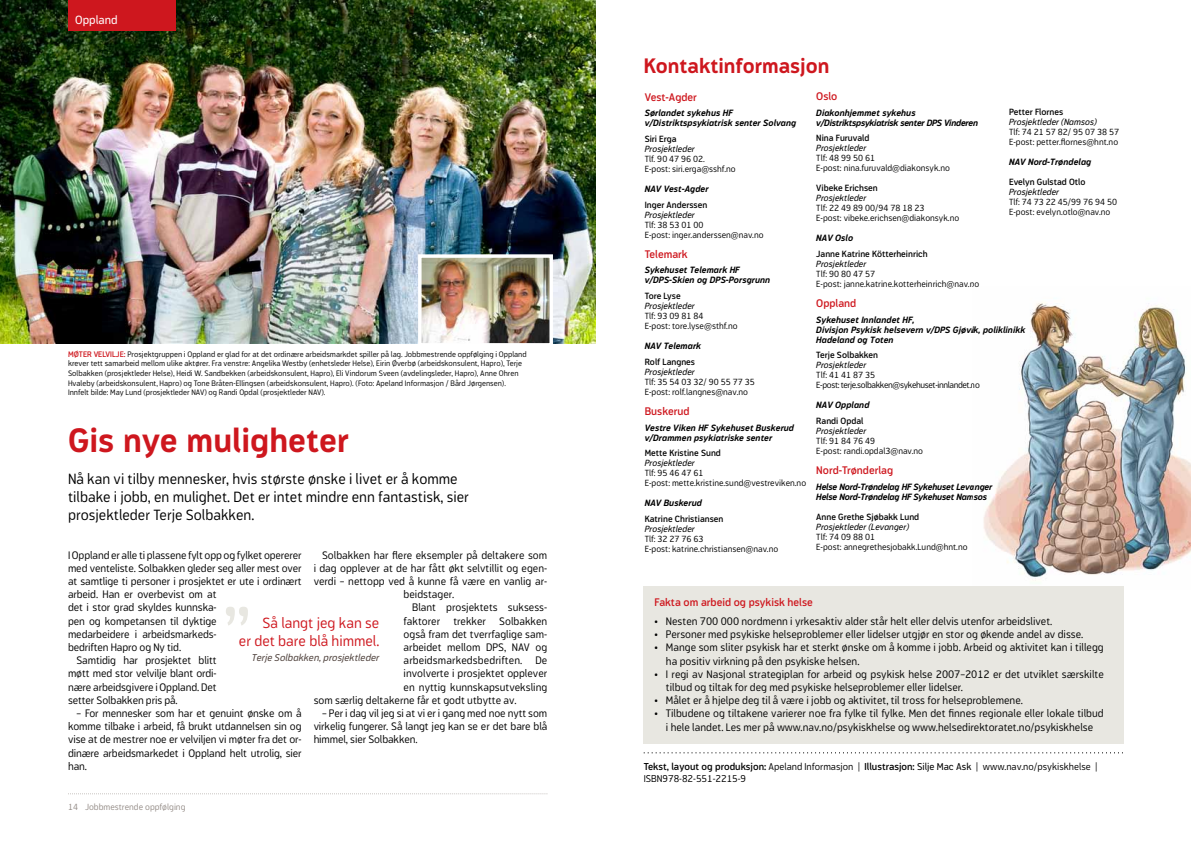
<style>
.page{position:relative;width:1191px;height:842px;background:#fff}
.page>*{position:absolute;margin:0;border:0;box-sizing:border-box;transform-origin:0 0}
.t1{font:300 80px "Modus";color:#e8e7e1}
.t2{font:700 33.4px "Modus";color:#ce171e}
.t3{font:700 20.7px "Modus";color:#ce171e}
.t4{font:300 15px/18px "Modus";color:#000}
.t5{font:300 15px "Modus";color:#ce171e}
.t6{font:12px "Modus";color:#fff}
.t7{font:300 11px/13.2px "Modus";color:#000;text-align:justify}
.t8{font:600 11px "Modus";color:#ce171e}
.t9{font:300 10px/12px "Modus";color:#000}
.t10{font:italic 10px "Modus";color:#51443f}
.t11{font:300 9px/10px "Modus";color:#000}
.t12{font:italic 700 9px/10px "Modus";color:#000}
.t13{font:600 9px/15.7px "Modus";color:#000}
.t14{font:300 9px/10px "Modus";letter-spacing:-.04em;color:#000}
.t15{font:italic 700 9px/10px "Modus";letter-spacing:-.025em;color:#000}
.t16{font:italic 700 9px/10px "Modus";letter-spacing:-.03em;color:#000}
.t17{font:300 9px "Modus";color:#958d88}
.t18{font:300 8px/9.6px "Modus";color:#000}
.s1{font-weight:600;color:#ce171e}
.s2{font-weight:600}
.s3{font-weight:400;font-style:italic}
.s4{font-weight:700;font-style:italic}
.s5{font-weight:600;font-style:normal}
.s6{font-weight:400}
</style>
<div class="page">
<svg style="left:68px;top:793px;width:479px;height:1px"></svg>
<svg style="left:643px;top:752px;width:480px;height:1px"></svg>
<img style="left:0;top:0;width:595px;height:343px">
<img style="left:422px;top:258px;width:127px;height:85px">
<div style="left:418px;top:254px;width:135px;height:93px;border:3px solid #fff"></div>
<div style="left:68px;top:0;width:108px;height:30px;background:#ce171e"></div>
<img style="left:983px;top:302px;width:208px;height:287px">
<div style="left:643px;top:586px;width:480px;height:158px;background:#e8e7e1"></div>
<p class="t6" style="left:75px;top:13px;width:44px">Oppland</p>
<p class="t18" style="left:68px;top:349px;width:460px"><span class="s1">MøTER VElVIlJE:</span> Prosjektgruppen i Oppland er glad for at det ordinære arbeidsmarkdet spiller på lag. Jobbmestrende oppfølging i Oppland krever tett samarbeid mellom ulike aktører. Fra venstre: Angelika Westby (enhetsleder Helse), Eirin Øverbø (arbeidskonsulent, Hapro), Terje Solbakken (prosjektleder Helse), Heidi W. Sandbekken (arbeidskonsulent, Hapro), Eli Vindorum Sveen (avdelingsleder, Hapro), Anne Ohren Hvaleby (arbeidskonsulent, Hapro) og Tone Bråten-Ellingsen (arbeidskonsulent, Hapro). (Foto: Apeland Informasjon / Bård Jørgensen).<br>Innfelt bilde: May Lund (prosjektleder NAV) og Randi Opdal (prosjektleder NAV).</p>
<h1 class="t2" style="left:68px;top:422px;width:282px">Gis nye muligheter</h1>
<p class="t4" style="left:68px;top:470px;width:402px">Nå kan vi tilby mennesker, hvis største ønske i livet er å komme tilbake i jobb, en mulighet. Det er intet mindre enn fantastisk, sier</p>
<h3 class="t4" style="left:68px;top:506px;width:188px">prosjektleder Terje Solbakken.</h3>
<p class="t7" style="left:68px;top:548px;width:235px">I Oppland er alle ti plassene fylt opp og fylket opererer med venteliste. Solbakken gleder seg aller mest over at samtlige ti personer i prosjektet er ute i ordinært arbeid. Han er overbevist om at</p>
<p class="t7" style="left:68px;top:601px;width:150px">det i stor grad skyldes kunnska-</p>
<p class="t7" style="left:68px;top:614px;width:150px">pen og kompetansen til dyktige</p>
<p class="t7" style="left:68px;top:627px;width:150px">medarbeidere i arbeidsmarkeds-</p>
<p class="t7" style="left:68px;top:641px;width:115px">bedriften Hapro og Ny tid.</p>
<p class="t7" style="left:77px;top:654px;width:142px">Samtidig har prosjektet blitt</p>
<p class="t7" style="left:68px;top:667px;width:150px">møtt med stor velvilje blant ordi-</p>
<p class="t7" style="left:68px;top:680px;width:150px">nære arbeidsgivere i Oppland. Det</p>
<p class="t7" style="left:68px;top:693px;width:111px">setter Solbakken pris på.</p>
<p class="t7" style="left:322px;top:548px;width:227px">Solbakken har flere eksempler på deltakere som</p>
<p class="t7" style="left:403px;top:588px;width:52px">beidstager.</p>
<p class="t7" style="left:403px;top:614px;width:145px">faktorer trekker Solbakken</p>
<p class="t7" style="left:403px;top:641px;width:145px">arbeidet mellom DPS, NAV og arbeidsmarkedsbedriften. De involverte i prosjektet opplever en nyttig kunnskapsutveksling</p>
<p class="t7" style="left:314px;top:693px;width:204px">som særlig deltakerne får et godt utbytte av.</p>
<p class="t7" style="left:314px;top:707px;width:235px;text-indent:9px">– Per i dag vil jeg si at vi er i gang med noe nytt som virkelig fungerer. Så langt jeg kan se er det bare blå himmel, sier Solbakken.</p>
<p class="t7" style="left:314px;top:561px;width:235px">i dag opplever at de har fått økt selvtillit og egen&shy;verdi – nettopp ved å kunne få være en vanlig ar-</p>
<p class="t7" style="left:412px;top:601px;width:136px">Blant prosjektets suksess-</p>
<h3 class="t5" style="left:263px;top:614px;width:118px">Så langt jeg kan se</h3>
<p class="t7" style="left:403px;top:627px;width:145px">også fram det tverrfaglige sam-</p>
<p class="t1" style="left:222px;top:591px;width:31px">”</p>
<h3 class="t5" style="left:239px;top:632px;width:142px">er det bare blå himmel.</h3>
<p class="t10" style="left:252px;top:652px;width:129px">Terje Solbakken, prosjektleder</p>
<p class="t7" style="left:68px;top:707px;width:235px;text-indent:9px">– For mennesker som har et genuint ønske om å komme tilbake i arbeid, få brukt utdannelsen sin og vise at de mestrer noe er velviljen vi møter fra det or&shy;dinære arbeidsmarkedet i Oppland helt utrolig, sier han.</p>
<p class="t17" style="left:68px;top:802px;width:119px">14 Jobbmestrende oppfølging</p>
<h1 class="t3" style="left:643px;top:54px;width:187px">Kontaktinformasjon</h1>
<p class="t8" style="left:645px;top:91px;width:54px">Vest-Agder</p>
<p class="t12" style="left:645px;top:108px;width:153px">Sørlandet sykehus HF v/Distriktspsykiatrisk senter Solvang</p>
<p class="t11" style="left:645px;top:134px;width:92px"><span class="s2">Siri Erga<br></span><span class="s3">Prosjektleder<br></span>Tlf. 90 47 96 02.<br>E-post: siri.erga@sshf.no</p>
<p class="t13" style="left:645px;top:181px;width:65px"><span class="s4">NAV Vest-Agder<br></span>Inger Anderssen</p>
<p class="t11" style="left:645px;top:210px;width:120px"><span class="s3">Prosjektleder<br></span>Tlf: 38 53 01 00<br>E-post: inger.anderssen@nav.no</p>
<p class="t8" style="left:645px;top:248px;width:44px">Telemark</p>
<p class="t12" style="left:645px;top:265px;width:127px">Sykehuset Telemark HF v/DPS-Skien og DPS-Porsgrunn</p>
<p class="t11" style="left:645px;top:291px;width:94px"><span class="s2">Tore lyse<br></span><span class="s3">Prosjektleder<br></span>Tlf: 93 09 81 84<br>E-post: tore.lyse@sthf.no</p>
<p class="t12" style="left:645px;top:338px;width:58px;line-height:15.7px">NAV Telemark<br><span class="s5">Rolf langnes</span></p>
<p class="t11" style="left:645px;top:367px;width:112px"><span class="s3">Prosjektleder<br></span>Tlf: 35 54 03 32/ 90 55 77 35<br>E-post: rolf.langnes@nav.no</p>
<p class="t8" style="left:645px;top:405px;width:46px">Buskerud</p>
<p class="t12" style="left:645px;top:422px;width:151px">Vestre Viken HF Sykehuset Buskerud v/Drammen psykiatriske senter</p>
<p class="t11" style="left:645px;top:448px;width:163px"><span class="s2">Mette Kristine Sund<br></span><span class="s3">Prosjektleder<br></span>Tlf: 95 46 47 61<br>E-post: mette.kristine.sund@vestreviken.no</p>
<p class="t13" style="left:645px;top:495px;width:80px"><span class="s4">NAV Buskerud<br></span>Katrine Christiansen</p>
<p class="t11" style="left:645px;top:524px;width:135px"><span class="s3">Prosjektleder<br></span>Tlf: 32 27 76 63<br>E-post: katrine.christiansen@nav.no</p>
<p class="t8" style="left:816px;top:90px;width:23px">Oslo</p>
<p class="t16" style="left:816px;top:108px;width:163px">Diakonhjemmet sykehus v/Distriktspsykiatrisk senter DPS Vinderen</p>
<p class="t11" style="left:816px;top:133px;width:135px"><span class="s2">Nina Furuvald<br></span><span class="s3">Prosjektleder<br></span>Tlf: 48 99 50 61<br>E-post: nina.furuvald@diakonsyk.no</p>
<p class="t11" style="left:816px;top:183px;width:144px"><span class="s2">Vibeke Erichsen<br></span><span class="s3">Prosjektleder<br></span>Tlf: 22 49 89 00/94 78 18 23<br>E-post: vibeke.erichsen@diakonsyk.no</p>
<p class="t13" style="left:816px;top:230px;width:113px"><span class="s4">NAV Oslo<br></span>Janne Katrine Kötterheinrich</p>
<p class="t11" style="left:816px;top:259px;width:164px"><span class="s3">Prosjektleder<br></span>Tlf: 90 80 47 57<br>E-post: janne.katrine.kotterheinrich@nav.no</p>
<p class="t8" style="left:816px;top:297px;width:42px">Oppland</p>
<p class="t12" style="left:816px;top:315px;width:210px">Sykehuset Innlandet HF,<br>Divisjon Psykisk helsevern v/DPS Gjøvik, poliklinikk<br>Hadeland og Toten</p>
<p class="t14" style="left:816px;top:350px;width:165px"><span class="s2">Terje Solbakken<br></span><span class="s3">Prosjektleder<br></span>Tlf: 41 41 87 35<br>E-post: terje.solbakken@sykehuset-innlandet.no</p>
<p class="t12" style="left:816px;top:397px;width:55px;line-height:15.7px">NAV Oppland<br><span class="s5">Randi Opdal</span></p>
<p class="t11" style="left:816px;top:426px;width:108px"><span class="s3">Prosjektleder<br></span>Tlf: 91 84 76 49<br>E-post: randi.opdal3@nav.no</p>
<p class="t8" style="left:816px;top:464px;width:78px">Nord-Trønderlag</p>
<p class="t15" style="left:816px;top:482px;width:178px">Helse Nord-Trøndelag HF Sykehuset Levanger<br>Helse Nord-Trøndelag HF Sykehuset Namsos</p>
<p class="t11" style="left:816px;top:512px;width:153px"><span class="s2">Anne Grethe Sjøbakk lund<br></span><span class="s3">Prosjektleder (Levanger)<br></span>Tlf: 74 09 88 01<br>E-post: annegrethesjobakk.Lund@hnt.no</p>
<p class="t11" style="left:1009px;top:107px;width:112px"><span class="s2">Petter Flornes<br></span><span class="s3">Prosjektleder (Namsos)<br></span>Tlf: 74 21 57 82/ 95 07 38 57<br>E-post: petter.flornes@hnt.no</p>
<p class="t12" style="left:1009px;top:157px;width:84px">NAV Nord-Trøndelag</p>
<p class="t11" style="left:1009px;top:177px;width:110px"><span class="s2">Evelyn Gulstad Otlo<br></span><span class="s3">Prosjektleder<br></span>Tlf: 74 73 22 45/99 76 94 50<br>E-post: evelyn.otlo@nav.no</p>
<p class="t8" style="left:654px;top:596px;width:160px">Fakta om arbeid og psykisk helse</p>
<p class="t7" style="left:654px;top:614px;width:399px">• Nesten 700 000 nordmenn i yrkesaktiv alder står helt eller delvis utenfor arbeidslivet.</p>
<p class="t7" style="left:654px;top:628px;width:430px">• Personer med psykiske helseproblemer eller lidelser utgjør en stor og økende andel av disse.</p>
<p class="t7" style="left:666px;top:641px;width:439px;text-indent:-11px">• Mange som sliter psykisk har et sterkt ønske om å komme i jobb. Arbeid og aktivitet kan i tillegg ha positiv virkning på den psykiske helsen.</p>
<p class="t7" style="left:666px;top:667px;width:439px;text-indent:-11px">• I regi av Nasjonal strategiplan for arbeid og psykisk helse 2007–2012 er det utviklet særskilte tilbud og tiltak for deg med psykiske helseproblemer eller lidelser.</p>
<p class="t7" style="left:654px;top:694px;width:370px">• Målet er å hjelpe deg til å være i jobb og aktivitet, til tross for helseproblemene.</p>
<p class="t7" style="left:654px;top:707px;width:450px;text-align:center">• Tilbudene og tiltakene varierer noe fra fylke til fylke. Men det finnes regionale eller lokale tilbud i hele landet. Les mer på www.nav.no/psykiskhelse og www.helsedirektoratet.no/psykiskhelse</p>
<p class="t9" style="left:643px;top:760px;width:455px"><span class="s2">Tekst, layout og produksjon:</span> Apeland Informasjon | <span class="s2">Illustrasjon:</span> <span class="s6">Silje Mac Ask |</span> www.nav.no/psykiskhelse |<br>ISBN978-82-551-2215-9</p>
</div>
